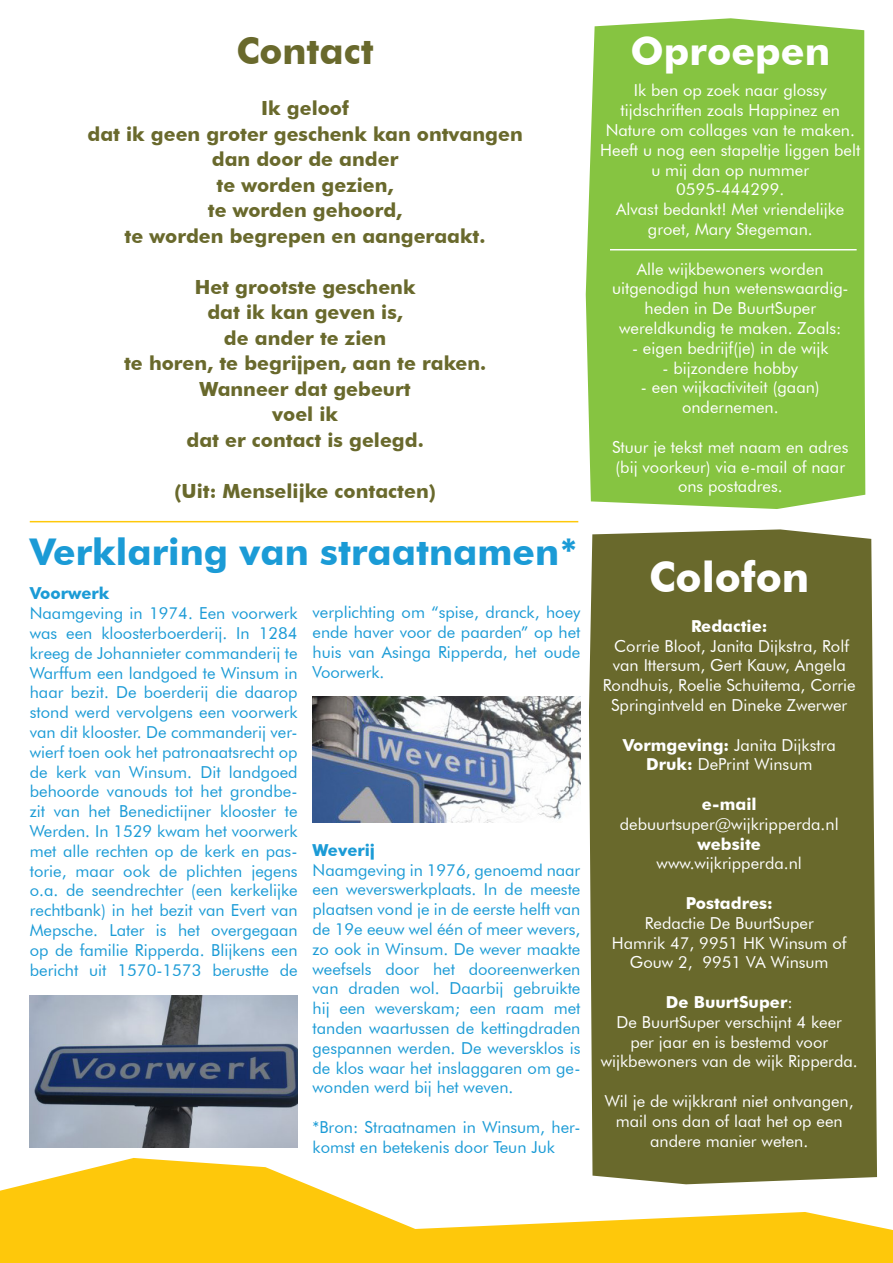
<style>
.page{position:relative;width:893px;height:1263px;background:#fff}
.page>*{position:absolute;margin:0;border:0;box-sizing:border-box;transform-origin:0 0}
.t1{font:700 42px "Futura BT";color:#fff}
.t2{font:700 39px "Futura BT";color:#fff}
.t3{font:700 36.9px "Futura BT";color:#1b9bd6}
.t4{font:700 36.9px "Futura BT";color:#69692c}
.t5{font:700 19.5px/25.5px "Futura BT";color:#69692c;text-align:center}
.t6{font:16.5px/19.8px "Futura BT";color:#1b9bd6;text-align:justify}
.t7{font:16.5px/19.8px "Futura BT";color:#fff;text-align:center}
.t8{font:700 16.5px "Futura BT";color:#fff}
.t9{font:700 16.5px "Futura BT";color:#1b9bd6}
.s1{font-weight:700}
</style>
<div class="page">
<svg style="left:0;top:1158px;width:893px;height:105px;fill:#fec80b"></svg>
<div style="left:589px;top:529px;width:288px;height:655px;background:#69692c"></div>
<hr style="left:30px;top:521px;width:548px;height:1px;background:#fec80b">
<img style="left:313px;top:696px;width:267px;height:127px">
<img style="left:30px;top:995px;width:268px;height:152px">
<div style="left:586px;top:18px;width:279px;height:491px;background:#86c441"></div>
<hr style="left:610px;top:249px;width:247px;height:1px;background:#fff">
<h3 class="t4" style="left:236px;top:29px;width:139px">Contact</h3>
<p class="t5" style="left:87px;top:95px;width:437px">Ik geloof<br>dat ik geen groter geschenk kan ontvangen dan door de ander<br>te worden gezien,<br>te worden gehoord,<br>te worden begrepen en aangeraakt.</p>
<p class="t5" style="left:124px;top:274px;width:364px">Het grootste geschenk<br>dat ik kan geven is,<br>de ander te zien<br>te horen, te begrijpen, aan te raken.<br>Wanneer dat gebeurt<br>voel ik<br>dat er contact is gelegd.</p>
<p class="t5" style="left:174px;top:478px;width:263px">(Uit: Menselijke contacten)</p>
<h3 class="t3" style="left:30px;top:529px;width:550px">Verklaring van straatnamen*</h3>
<p class="t9" style="left:30px;top:583px;width:81px">Voorwerk</p>
<p class="t6" style="left:30px;top:603px;width:269px">Naamgeving in 1974. Een voorwerk was een kloosterboerderij. In 1284 kreeg de Johannieter commanderij te Warffum een landgoed te Winsum in haar bezit. De boerderij die daarop stond werd vervolgens een voorwerk van dit klooster. De commanderij ver&shy;wierf toen ook het patronaatsrecht op de kerk van Winsum. Dit landgoed behoorde vanouds tot het grondbe&shy;zit van het Benedictijner klooster te Werden. In 1529 kwam het voorwerk met alle rechten op de kerk en pas&shy;torie, maar ook de plichten jegens o.a. de seendrechter (een kerkelijke rechtbank) in het bezit van Evert van Mepsche. Later is het overgegaan op de familie Ripperda. Blijkens een bericht uit 1570-1573 berustte de</p>
<p class="t6" style="left:313px;top:602px;width:269px">verplichting om “spise, dranck, hoey ende haver voor de paarden” op het huis van Asinga Ripperda, het oude Voorwerk.</p>
<p class="t9" style="left:313px;top:840px;width:64px">Weverij</p>
<p class="t6" style="left:313px;top:860px;width:269px">Naamgeving in 1976, genoemd naar een weverswerkplaats. In de meeste plaatsen vond je in de eerste helft van de 19e eeuw wel één of meer wevers, zo ook in Winsum. De wever maakte weefsels door het dooreenwerken van draden wol. Daarbij gebruikte hij een weverskam; een raam met tanden waartussen de kettingdraden gespannen werden. De weversklos is de klos waar het inslaggaren om ge&shy;wonden werd bij het weven.</p>
<p class="t6" style="left:313px;top:1117px;width:269px">*Bron: Straatnamen in Winsum, her&shy;komst en betekenis door Teun Juk</p>
<h2 class="t2" style="left:630px;top:27px;width:201px">Oproepen</h2>
<p class="t7" style="left:600px;top:80px;width:262px">Ik ben op zoek naar glossy tijdschriften zoals Happinez en<br>Nature om collages van te maken.<br>Heeft u nog een stapeltje liggen belt u mij dan op nummer<br>0595-444299.<br>Alvast bedankt! Met vriendelijke groet, Mary Stegeman.</p>
<p class="t7" style="left:612px;top:259px;width:238px">Alle wijkbewoners worden uitgenodigd hun wetenswaardig&shy;heden in De BuurtSuper wereldkundig te maken. Zoals:</p>
<p class="t7" style="left:632px;top:338px;width:198px">- eigen bedrijf(je) in de wijk</p>
<p class="t7" style="left:662px;top:358px;width:137px">- bijzondere hobby</p>
<p class="t7" style="left:641px;top:377px;width:180px">- een wijkactiviteit (gaan) ondernemen.</p>
<p class="t7" style="left:612px;top:437px;width:238px">Stuur je tekst met naam en adres (bij voorkeur) via e-mail of naar ons postadres.</p>
<h1 class="t1" style="left:649px;top:552px;width:162px">Colofon</h1>
<p class="t8" style="left:691px;top:616px;width:78px">Redactie:</p>
<p class="t7" style="left:603px;top:636px;width:254px">Corrie Bloot, Janita Dijkstra, Rolf van Ittersum, Gert Kauw, Angela Rondhuis, Roelie Schuitema, Corrie Springintveld en Dineke Zwerwer</p>
<p class="t7" style="left:623px;top:735px;width:215px"><span class="s1">Vormgeving:</span> Janita Dijkstra<br><span class="s1">Druk:</span> DePrint Winsum</p>
<p class="t8" style="left:702px;top:794px;width:56px">e-mail</p>
<p class="t7" style="left:620px;top:814px;width:220px">debuurtsuper@wijkripperda.nl</p>
<p class="t8" style="left:698px;top:834px;width:65px">website</p>
<p class="t7" style="left:657px;top:853px;width:147px">www.wijkripperda.nl</p>
<p class="t8" style="left:686px;top:893px;width:89px">Postadres:</p>
<p class="t7" style="left:612px;top:913px;width:236px">Redactie De BuurtSuper<br>Hamrik 47, 9951 HK Winsum of<br>Gouw 2, 9951 VA Winsum</p>
<p class="t7" style="left:601px;top:992px;width:259px"><span class="s1">De BuurtSuper</span>:<br>De BuurtSuper verschijnt 4 keer<br>per jaar en is bestemd voor wijkbewoners van de wijk Ripperda.</p>
<p class="t7" style="left:605px;top:1091px;width:250px">Wil je de wijkkrant niet ontvangen, mail ons dan of laat het op een andere manier weten.</p>
</div>
